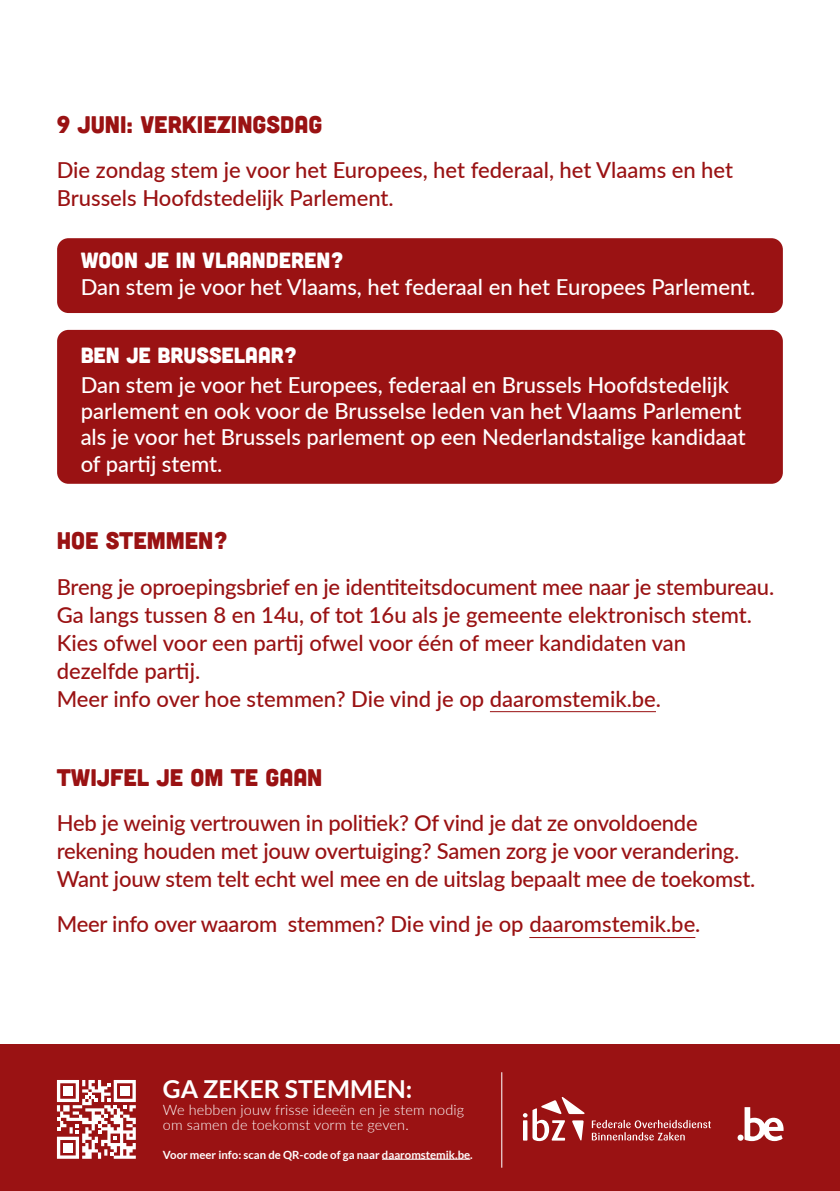
<style>
.page{position:relative;width:840px;height:1191px;background:#fff}
.page>*{position:absolute;margin:0;border:0;box-sizing:border-box;transform-origin:0 0}
.t1{font:700 24.8px "Lato";color:#fff}
.t2{font:24px "Cubano";color:#9a1213}
.t3{font:500 22px/28px "Lato";letter-spacing:-.01em;color:#9a1213}
.t4{font:500 22px/26.4px "Lato";color:#fff}
.t5{font:22px "Cubano";color:#fff}
.t6{font:300 14.4px/14.4px "Lato";letter-spacing:.01em;color:#fff}
.t7{font:700 11.4px "Lato";color:#fff}
</style>
<div class="page">
<hr style="left:489px;top:711px;width:166px;height:1px;background:#9a1213">
<hr style="left:529px;top:937px;width:166px;height:1px;background:#9a1213">
<div style="left:0;top:1044px;width:839px;height:147px;background:#9a1213"></div>
<svg style="left:57px;top:1080px;width:79px;height:78px"></svg>
<div style="left:63px;top:1086px;width:10px;height:9px;background:#fff"></div>
<div style="left:120px;top:1086px;width:9px;height:9px;background:#fff"></div>
<div style="left:63px;top:1143px;width:10px;height:9px;background:#fff"></div>
<svg style="left:522px;top:1097px;width:188px;height:44px"></svg>
<svg style="left:737px;top:1107px;width:46px;height:34px"></svg>
<hr style="left:382px;top:1158px;width:88px;height:1px;background:#fff">
<hr style="left:501px;top:1072px;width:1px;height:95px;background:#fff">
<div style="left:57px;top:238px;width:725px;height:75px;background:#9a1213;border-radius:11px"></div>
<div style="left:57px;top:330px;width:725px;height:154px;background:#9a1213;border-radius:11px"></div>
<p class="t2" style="left:57px;top:109px;width:267px">9 JUNI: VERKIEZINGSDAG</p>
<p class="t3" style="left:57px;top:155px;width:677px">Die zondag stem je voor het Europees, het federaal, het Vlaams en het<br>Brussels Hoofdstedelijk Parlement.</p>
<p class="t5" style="left:81px;top:246px;width:264px">WOON JE IN VLAANDEREN?</p>
<p class="t4" style="left:81px;top:272px;width:676px">Dan stem je voor het Vlaams, het federaal en het Europees Parlement.</p>
<p class="t5" style="left:81px;top:341px;width:218px">BEN JE BRUSSELAAR?</p>
<p class="t4" style="left:81px;top:370px;width:666px">Dan stem je voor het Europees, federaal en Brussels Hoofdstedelijk parlement en ook voor de Brusselse leden van het Vlaams Parlement als je voor het Brussels parlement op een Nederlandstalige kandidaat of partij stemt.</p>
<p class="t2" style="left:57px;top:526px;width:172px">HOE STEMMEN?</p>
<p class="t3" style="left:57px;top:571px;width:718px">Breng je oproepingsbrief en je identiteitsdocument mee naar je stembureau.<br>Ga langs tussen 8 en 14u, of tot 16u als je gemeente elektronisch stemt.<br>Kies ofwel voor een partij ofwel voor één of meer kandidaten van<br>dezelfde partij.<br>Meer info over hoe stemmen? Die vind je op daaromstemik.be.</p>
<p class="t2" style="left:57px;top:762px;width:267px">TWIJFEL JE OM TE GAAN</p>
<p class="t3" style="left:57px;top:808px;width:699px">Heb je weinig vertrouwen in politiek? Of vind je dat ze onvoldoende rekening houden met jouw overtuiging? Samen zorg je voor verandering.<br>Want jouw stem telt echt wel mee en de uitslag bepaalt mee de toekomst.</p>
<p class="t3" style="left:57px;top:909px;width:645px">Meer info over waarom stemmen? Die vind je op daaromstemik.be.</p>
<p class="t1" style="left:163px;top:1074px;width:251px">GA ZEKER STEMMEN:</p>
<p class="t6" style="left:163px;top:1102px;width:302px">We hebben jouw frisse ideeën en je stem nodig om samen de toekomst vorm te geven.</p>
<p class="t7" style="left:163px;top:1147px;width:311px">Voor meer info: scan de QR-code of ga naar daaromstemik.be.</p>
</div>
